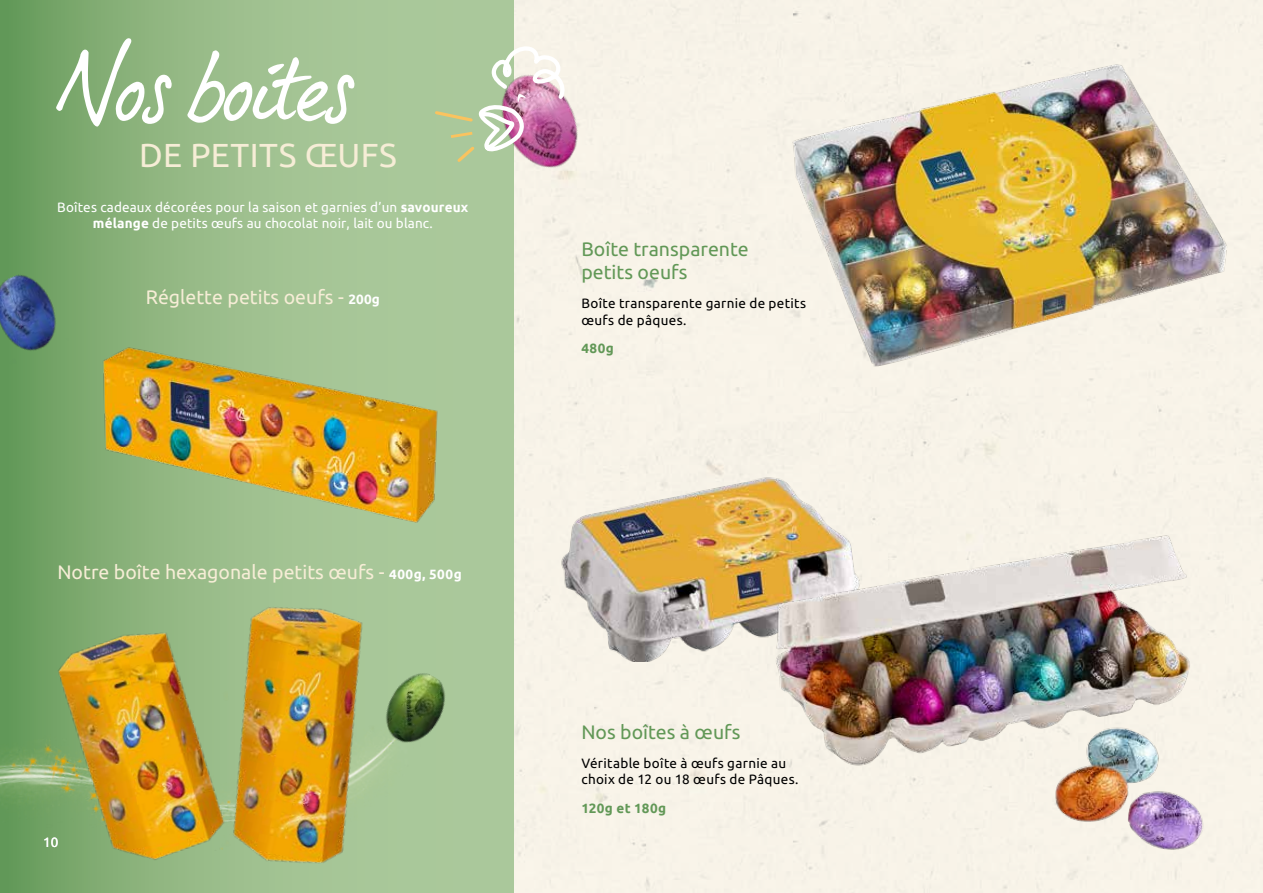
<style>
.page{position:relative;width:1263px;height:893px;background:#fff}
.page>*{position:absolute;margin:0;border:0;box-sizing:border-box;transform-origin:0 0}
.t1{font:94.5px "Leonidas Script TB";letter-spacing:-.075em;color:#fff}
.t2{font:33.3px "Ubuntu";letter-spacing:.01em;color:#f6edd6}
.t3{font:19.5px "Ubuntu";color:#f6edd6}
.t4{font:19.5px/23.4px "Ubuntu";color:#629857}
.t5{font:13.5px/16.5px "Ubuntu";letter-spacing:.01em;color:#fff;text-align:center}
.t6{font:13.5px/16.2px "Ubuntu";letter-spacing:.025em;color:#000}
.t7{font:700 13.5px "Ubuntu";letter-spacing:.035em;color:#629857}
.s1{font-weight:700}
.s2{font-weight:700;font-size:13.5px;color:#fff}
</style>
<div class="page">
<svg style="left:0;top:0;width:514px;height:893px;background:#94b985"></svg>
<img style="left:0;top:553px;width:668px;height:328px">
<img style="left:543px;top:439px;width:365px;height:222px">
<img style="left:1043px;top:706px;width:181px;height:184px">
<img style="left:770px;top:64px;width:480px;height:344px">
<img style="left:39px;top:611px;width:147px;height:274px">
<img style="left:454px;top:21px;width:172px;height:189px">
<svg style="left:433px;top:39px;width:134px;height:126px;background:#c0b9ac"></svg>
<img style="left:82px;top:317px;width:372px;height:233px">
<img style="left:754px;top:517px;width:448px;height:281px">
<img style="left:413px;top:656px;width:55px;height:112px">
<img style="left:0;top:262px;width:82px;height:111px">
<img style="left:186px;top:584px;width:227px;height:301px">
<h1 class="t1" style="left:59px;top:30px;width:301px">Nos boites</h1>
<h2 class="t2" style="left:139px;top:135px;width:259px">DE PETITS ŒUFS</h2>
<p class="t5" style="left:57px;top:198px;width:413px">Boîtes cadeaux décorées pour la saison et garnies d’un <span class="s1">savoureux mélange</span> de petits œufs au chocolat noir, lait ou blanc.</p>
<h3 class="t3" style="left:146px;top:285px;width:236px">Réglette petits oeufs - <span class="s2">200g</span></h3>
<h3 class="t3" style="left:57px;top:560px;width:406px">Notre boîte hexagonale petits œufs - <span class="s2">400g, 500g</span></h3>
<p class="t5" style="left:43px;top:834px;width:16px">10</p>
<h3 class="t4" style="left:581px;top:237px;width:169px">Boîte transparente petits oeufs</h3>
<p class="t6" style="left:581px;top:295px;width:226px">Boîte transparente garnie de petits œufs de pâques.</p>
<p class="t7" style="left:581px;top:340px;width:34px">480g</p>
<h3 class="t4" style="left:581px;top:719px;width:161px">Nos boîtes à œufs</h3>
<p class="t6" style="left:581px;top:754px;width:219px">Véritable boîte à œufs garnie au choix de 12 ou 18 œufs de Pâques.</p>
<p class="t7" style="left:581px;top:800px;width:86px">120g et 180g</p>
</div>
